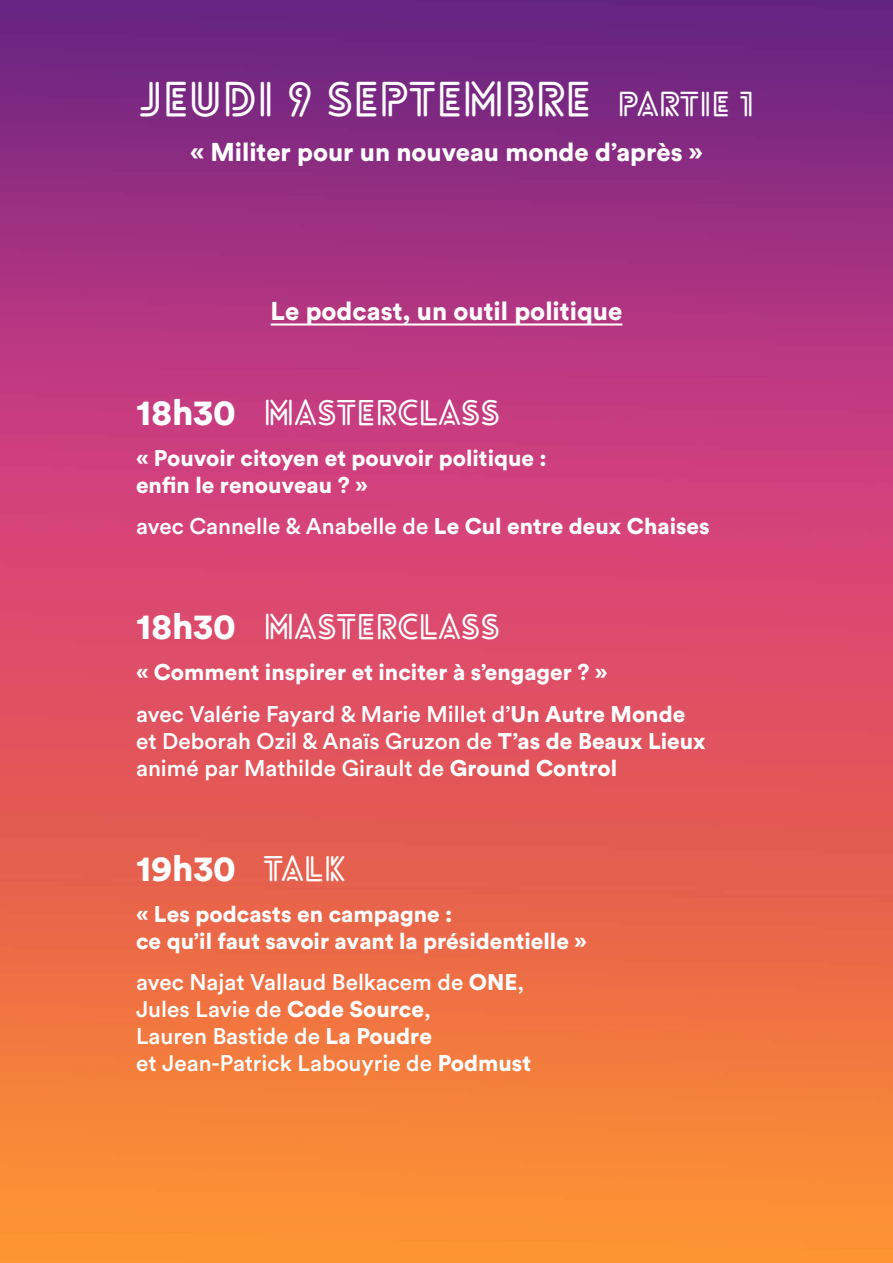
<style>
.page{position:relative;width:893px;height:1263px;background:#fff}
.page>*{position:absolute;margin:0;border:0;box-sizing:border-box;transform-origin:0 0}
.t1{font:700 47.25px "Lovelo Line";color:#fff}
.t2{font:900 36px "Circular Std";color:#fff}
.t3{font:700 34.5px "Lovelo Line";color:#fff}
.t4{font:700 33.6px "Lovelo Line";color:#fff}
.t5{font:900 25.5px "Circular Std";color:#fff}
.t6{font:500 22.5px "Circular Std";color:#fff}
.t7{font:900 22.5px "Circular Std";color:#fff}
.s1{font-weight:900}
</style>
<div class="page">
<img style="left:0;top:0;width:893px;height:1263px">
<hr style="left:271px;top:323px;width:351px;height:3px;background:#fff">
<p class="t1" style="left:139px;top:70px;width:453px">JEUDI 9 SEPTEMBRE</p>
<p class="t4" style="left:617px;top:84px;width:138px">PARTIE 1</p>
<p class="t5" style="left:190px;top:135px;width:514px">« Militer pour un nouveau monde d’après »</p>
<p class="t5" style="left:271px;top:294px;width:353px">Le podcast, un outil politique</p>
<p class="t2" style="left:136px;top:388px;width:101px">18h30</p>
<p class="t7" style="left:136px;top:443px;width:412px">« Pouvoir citoyen et pouvoir politique :</p>
<p class="t7" style="left:136px;top:470px;width:233px">enfin le renouveau ? »</p>
<p class="t6" style="left:136px;top:512px;width:575px">avec Cannelle &amp; Anabelle de <span class="s1">Le Cul entre deux Chaises</span></p>
<p class="t3" style="left:264px;top:391px;width:238px">MASTERCLASS</p>
<p class="t2" style="left:136px;top:603px;width:101px">18h30</p>
<p class="t7" style="left:136px;top:658px;width:473px">« Comment inspirer et inciter à s’engager ? »</p>
<p class="t6" style="left:136px;top:699px;width:551px">avec Valérie Fayard &amp; Marie Millet d’<span class="s1">Un Autre Monde</span></p>
<p class="t6" style="left:136px;top:726px;width:571px">et Deborah Ozil &amp; Anaïs Gruzon de <span class="s1">T’as de Beaux Lieux</span></p>
<p class="t6" style="left:136px;top:753px;width:483px">animé par Mathilde Girault de <span class="s1">Ground Control</span></p>
<p class="t3" style="left:264px;top:606px;width:238px">MASTERCLASS</p>
<p class="t2" style="left:136px;top:844px;width:101px">19h30</p>
<p class="t7" style="left:136px;top:899px;width:318px">« Les podcasts en campagne :</p>
<p class="t7" style="left:136px;top:926px;width:452px">ce qu’il faut savoir avant la présidentielle »</p>
<p class="t6" style="left:136px;top:968px;width:390px">avec Najat Vallaud Belkacem de <span class="s1">ONE</span>,</p>
<p class="t6" style="left:136px;top:995px;width:296px">Jules Lavie de <span class="s1">Code Source</span>,</p>
<p class="t6" style="left:136px;top:1022px;width:297px">Lauren Bastide de <span class="s1">La Poudre</span></p>
<p class="t6" style="left:136px;top:1049px;width:396px">et Jean-Patrick Labouyrie de <span class="s1">Podmust</span></p>
<p class="t3" style="left:264px;top:847px;width:83px">TALK</p>
</div>
